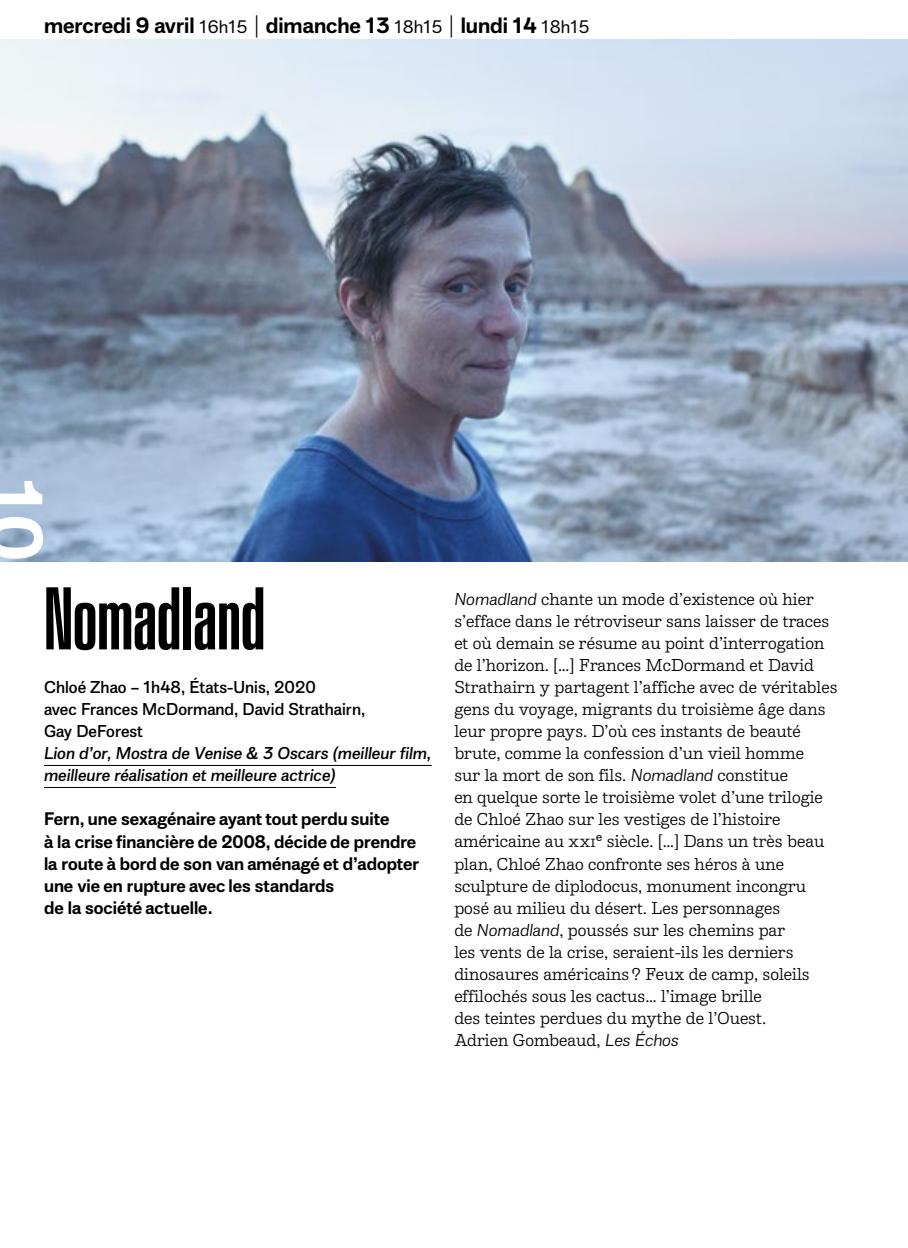
<style>
.page{position:relative;width:908px;height:1248px;background:#fff}
.page>*{position:absolute;margin:0;border:0;box-sizing:border-box;transform-origin:0 0}
.t1{font:500 ultra-condensed 88px "Baikal";color:#000}
.t2{font:600 76px "Album Sans";color:#fff}
.t3{font:600 22px "Album Sans";color:#000}
.t4{font:600 18px/22px "Album Sans";color:#000}
.t5{font:17px/22px "Album Slab L2 S Text";color:#000}
.t6{font:italic 17px/22px "Album Sans";color:#000}
.t7{font:17px/22px "Album Sans";color:#000}
.s1{font-weight:400;font-size:18px}
.s2{font-weight:300}
.s3{font-style:italic}
</style>
<div class="page">
<img style="left:0;top:40px;width:907px;height:521px">
<hr style="left:44px;top:765px;width:387px;height:1px;background:#000">
<hr style="left:44px;top:787px;width:292px;height:1px;background:#000">
<p class="t3" style="left:44px;top:8px;width:546px">mercredi 9 avril <span class="s1">16h15</span> <span class="s2">|</span> dimanche 13 <span class="s1">18h15</span> <span class="s2">|</span> lundi 14 <span class="s1">18h15</span></p>
<h2 class="t2" style="left:73px;top:479px;width:84px;rotate:90deg">10</h2>
<h1 class="t1" style="left:44px;top:567px;width:223px">Nomadland</h1>
<p class="t7" style="left:44px;top:675px;width:323px">Chloé Zhao – 1h48, États-Unis, 2020<br>avec Frances McDormand, David Strathairn,<br>Gay DeForest</p>
<p class="t6" style="left:44px;top:741px;width:388px">Lion d’or, Mostra de Venise &amp; 3 Oscars (meilleur film, meilleure réalisation et meilleure actrice)</p>
<p class="t4" style="left:44px;top:806px;width:376px">Fern, une sexagénaire ayant tout perdu suite<br>à la crise financière de 2008, décide de prendre la route à bord de son van aménagé et d’adopter une vie en rupture avec les standards<br>de la société actuelle.</p>
<p class="t5" style="left:454px;top:587px;width:384px"><span class="s3">Nomadland</span> chante un mode d’existence où hier s’efface dans le rétroviseur sans laisser de traces et où demain se résume au point d’interrogation de l’horizon. […] Frances McDormand et David Strathairn y partagent l’affiche avec de véritables gens du voyage, migrants du troisième âge dans leur propre pays. D’où ces instants de beauté brute, comme la confession d’un vieil homme<br>sur la mort de son fils. <span class="s3">Nomadland</span> constitue<br>en quelque sorte le troisième volet d’une trilogie de Chloé Zhao sur les vestiges de l’histoire américaine au xxie siècle. […] Dans un très beau plan, Chloé Zhao confronte ses héros à une sculpture de diplodocus, monument incongru posé au milieu du désert. Les personnages<br>de <span class="s3">Nomadland</span>, poussés sur les chemins par<br>les vents de la crise, seraient-ils les derniers dinosaures américains ? Feux de camp, soleils effilochés sous les cactus… l’image brille<br>des teintes perdues du mythe de l’Ouest.<br>Adrien Gombeaud, <span class="s3">Les Échos</span></p>
</div>
